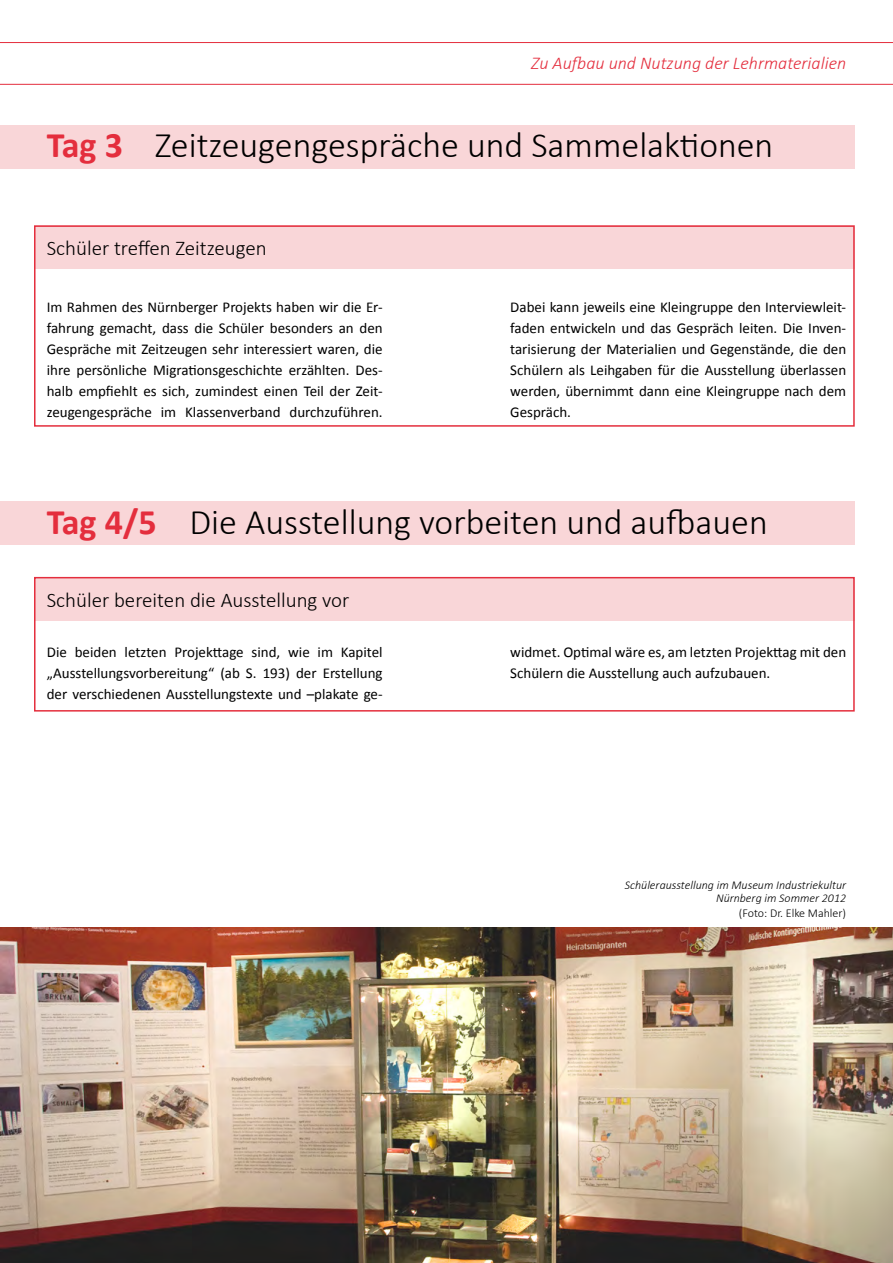
<style>
.page{position:relative;width:893px;height:1263px;background:#fff}
.page>*{position:absolute;margin:0;border:0;box-sizing:border-box;transform-origin:0 0}
.t1{font:300 36px "Calibri";color:#000}
.t2{font:300 21px "Calibri";color:#000}
.t3{font:italic 300 18px "Calibri";color:#e42e3d}
.t4{font:15px/21px "Calibri";color:#000;text-align:justify}
.t5{font:italic 300 12px/13.5px "Calibri";color:#000;text-align:right}
.t6{font:300 12px "Calibri";color:#000}
.s1{font-weight:700;color:#e42e3d}
</style>
<div class="page">
<hr style="left:0;top:42px;width:893px;height:1px;background:#e42e3d">
<hr style="left:0;top:84px;width:893px;height:1px;background:#e42e3d">
<div style="left:0;top:125px;width:855px;height:43px;background:#f9d6d8"></div>
<div style="left:0;top:502px;width:855px;height:43px;background:#f9d6d8"></div>
<img style="left:0;top:927px;width:893px;height:336px">
<div style="left:34px;top:225px;width:821px;height:202px;border:2px solid #e42e3d"></div>
<div style="left:34px;top:577px;width:821px;height:134px;border:2px solid #e42e3d"></div>
<div style="left:34px;top:225px;width:821px;height:44px;background:#f9d6d8"></div>
<div style="left:34px;top:577px;width:821px;height:44px;background:#f9d6d8"></div>
<p class="t3" style="left:531px;top:52px;width:317px">Zu Aufbau und Nutzung der Lehrmaterialien</p>
<h1 class="t1" style="left:47px;top:123px;width:728px"><span class="s1">Tag 3</span> Zeitzeugengespräche und Sammelaktionen</h1>
<h2 class="t2" style="left:47px;top:235px;width:222px">Schüler treffen Zeitzeugen</h2>
<p class="t4" style="left:47px;top:296px;width:337px">Im Rahmen des Nürnberger Projekts haben wir die Er&shy;fahrung gemacht, dass die Schüler besonders an den Gespräche mit Zeitzeugen sehr interessiert waren, die ihre persönliche Migrationsgeschichte erzählten. Des&shy;halb empfiehlt es sich, zumindest einen Teil der Zeit&shy;zeugengespräche im Klassenverband durchzuführen.</p>
<p class="t4" style="left:510px;top:296px;width:337px">Dabei kann jeweils eine Kleingruppe den Interviewleit&shy;faden entwickeln und das Gespräch leiten. Die Inven&shy;tarisierung der Materialien und Gegenstände, die den Schülern als Leihgaben für die Ausstellung überlassen werden, übernimmt dann eine Kleingruppe nach dem Gespräch.</p>
<h1 class="t1" style="left:47px;top:500px;width:722px"><span class="s1">Tag 4/5</span> Die Ausstellung vorbeiten und aufbauen</h1>
<h2 class="t2" style="left:47px;top:587px;width:304px">Schüler bereiten die Ausstellung vor</h2>
<p class="t4" style="left:47px;top:641px;width:337px">Die beiden letzten Projekttage sind, wie im Kapitel „Ausstellungsvorbereitung“ (ab S. 193) der Erstellung der verschiedenen Ausstellungstexte und –plakate ge-</p>
<p class="t4" style="left:510px;top:641px;width:337px">widmet. Optimal wäre es, am letzten Projekttag mit den<br>Schülern die Ausstellung auch aufzubauen.</p>
<p class="t5" style="left:625px;top:878px;width:223px">Schülerausstellung im Museum Industriekultur<br>Nürnberg im Sommer 2012</p>
<p class="t6" style="left:739px;top:905px;width:109px">(Foto: Dr. Elke Mahler)</p>
</div>
